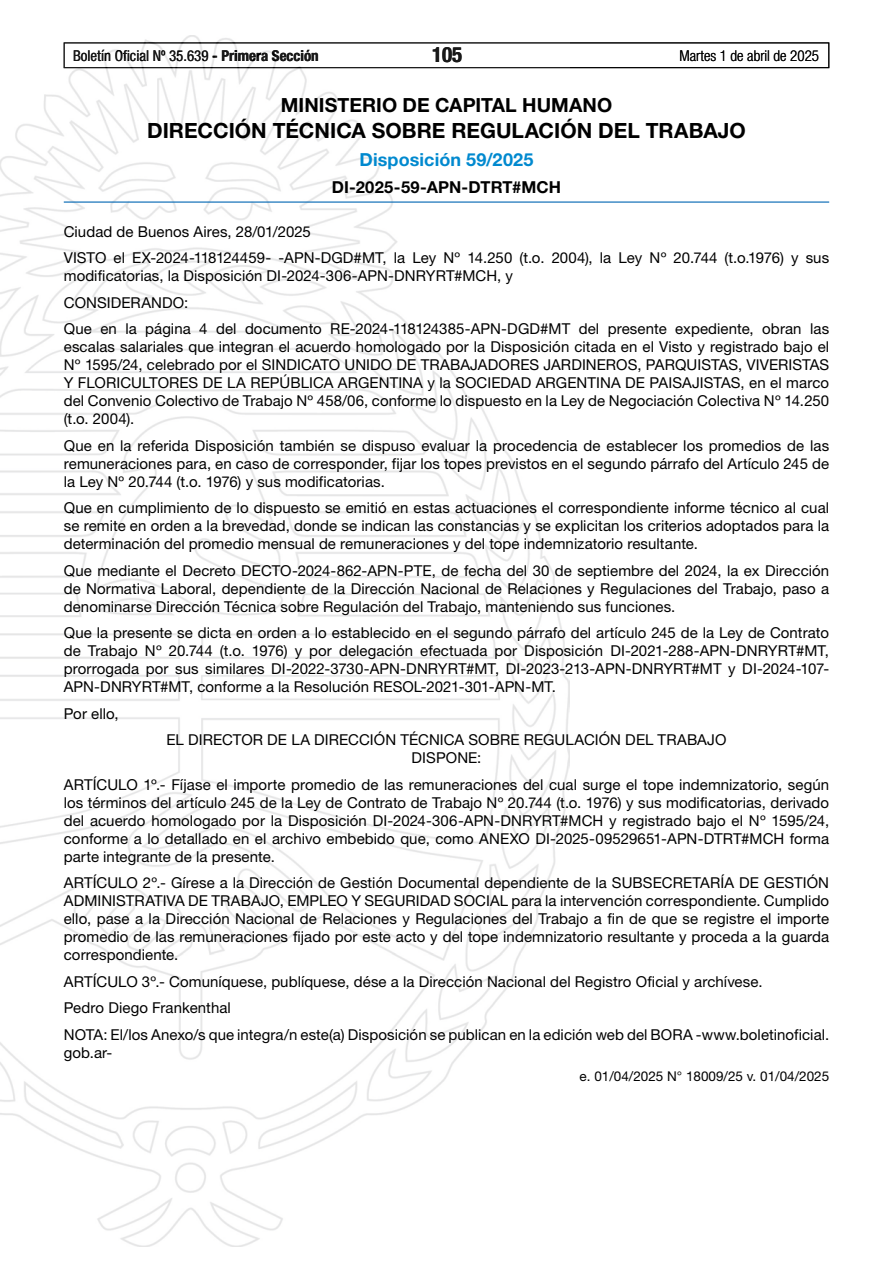
<style>
.page{position:relative;width:893px;height:1263px;background:#fff}
.page>*{position:absolute;margin:0;border:0;box-sizing:border-box;transform-origin:0 0}
.t1{font:700 21px "Helvetica Neue LT Std";color:#000}
.t2{font:700 condensed 21px "Helvetica Neue LT Std";color:#000}
.t3{font:700 19.5px "Helvetica Neue LT Std";letter-spacing:.005em;color:#000}
.t4{font:700 18px "Helvetica Neue LT Std";letter-spacing:.01em;color:#0089cf}
.t5{font:700 16.5px "Helvetica Neue LT Std";letter-spacing:.01em;color:#000}
.t6{font:15px/18px "Helvetica Neue LT Std";letter-spacing:.005em;color:#000;text-align:justify}
.t7{font:condensed 15px "Helvetica Neue LT Std";color:#000}
.t8{font:300 condensed 15px "Helvetica Neue LT Std";color:#000}
.t9{font:13.5px "Helvetica Neue LT Std";color:#000}
.s1{font-weight:700}
</style>
<div class="page">
<div style="left:64px;top:43px;width:765px;height:25px;border:1px solid #000"></div>
<img style="left:0;top:35px;width:569px;height:1211px">
<hr style="left:64px;top:201px;width:765px;height:2px;background:#0066b3">
<p class="t7" style="left:73px;top:47px;width:247px">Boletín Oficial Nº 35.639 <span class="s1">- Primera Sección</span></p>
<h1 class="t2" style="left:432px;top:42px;width:32px">105</h1>
<p class="t8" style="left:679px;top:47px;width:141px">Martes 1 de abril de 2025</p>
<h2 class="t3" style="left:281px;top:93px;width:333px">MINISTERIO DE CAPITAL HUMANO</h2>
<h1 class="t1" style="left:147px;top:118px;width:600px">DIRECCIÓN TÉCNICA SOBRE REGULACIÓN DEL TRABAJO</h1>
<p class="t4" style="left:359px;top:149px;width:176px">Disposición 59/2025</p>
<p class="t5" style="left:332px;top:177px;width:231px">DI-2025-59-APN-DTRT#MCH</p>
<p class="t6" style="left:64px;top:218px;width:767px;line-height:26.5px">Ciudad de Buenos Aires, 28/01/2025<br>VISTO el EX-2024-118124459- -APN-DGD#MT, la Ley Nº 14.250 (t.o. 2004), la Ley Nº 20.744 (t.o.1976) y sus</p>
<p class="t6" style="left:64px;top:262px;width:767px;line-height:26.5px;text-align:left">modificatorias, la Disposición DI-2024-306-APN-DNRYRT#MCH, y<br>CONSIDERANDO:<br>Que en la página 4 del documento RE-2024-118124385-APN-DGD#MT del presente expediente, obran las</p>
<p class="t6" style="left:64px;top:337px;width:767px">escalas salariales que integran el acuerdo homologado por la Disposición citada en el Visto y registrado bajo el Nº 1595/24, celebrado por el SINDICATO UNIDO DE TRABAJADORES JARDINEROS, PARQUISTAS, VIVERISTAS Y FLORICULTORES DE LA REPÚBLICA ARGENTINA y la SOCIEDAD ARGENTINA DE PAISAJISTAS, en el marco del Convenio Colectivo de Trabajo Nº 458/06, conforme lo dispuesto en la Ley de Negociación Colectiva Nº 14.250 (t.o. 2004).</p>
<p class="t6" style="left:64px;top:436px;width:767px">Que en la referida Disposición también se dispuso evaluar la procedencia de establecer los promedios de las remuneraciones para, en caso de corresponder, fijar los topes previstos en el segundo párrafo del Artículo 245 de la Ley Nº 20.744 (t.o. 1976) y sus modificatorias.</p>
<p class="t6" style="left:64px;top:498px;width:767px">Que en cumplimiento de lo dispuesto se emitió en estas actuaciones el correspondiente informe técnico al cual se remite en orden a la brevedad, donde se indican las constancias y se explicitan los criterios adoptados para la determinación del promedio mensual de remuneraciones y del tope indemnizatorio resultante.</p>
<p class="t6" style="left:64px;top:561px;width:767px">Que mediante el Decreto DECTO-2024-862-APN-PTE, de fecha del 30 de septiembre del 2024, la ex Dirección de Normativa Laboral, dependiente de la Dirección Nacional de Relaciones y Regulaciones del Trabajo, paso a denominarse Dirección Técnica sobre Regulación del Trabajo, manteniendo sus funciones.</p>
<p class="t6" style="left:64px;top:623px;width:767px">Que la presente se dicta en orden a lo establecido en el segundo párrafo del artículo 245 de la Ley de Contrato de Trabajo Nº 20.744 (t.o. 1976) y por delegación efectuada por Disposición DI-2021-288-APN-DNRYRT#MT, prorrogada por sus similares DI-2022-3730-APN-DNRYRT#MT, DI-2023-213-APN-DNRYRT#MT y DI-2024-107- APN-DNRYRT#MT, conforme a la Resolución RESOL-2021-301-APN-MT.</p>
<p class="t6" style="left:64px;top:704px;width:56px">Por ello,</p>
<p class="t6" style="left:166px;top:731px;width:561px;text-align:center">EL DIRECTOR DE LA DIRECCIÓN TÉCNICA SOBRE REGULACIÓN DEL TRABAJO<br>DISPONE:</p>
<p class="t6" style="left:64px;top:775px;width:767px">ARTÍCULO 1º.- Fíjase el importe promedio de las remuneraciones del cual surge el tope indemnizatorio, según los términos del artículo 245 de la Ley de Contrato de Trabajo Nº 20.744 (t.o. 1976) y sus modificatorias, derivado del acuerdo homologado por la Disposición DI-2024-306-APN-DNRYRT#MCH y registrado bajo el Nº 1595/24, conforme a lo detallado en el archivo embebido que, como ANEXO DI-2025-09529651-APN-DTRT#MCH forma parte integrante de la presente.</p>
<p class="t6" style="left:64px;top:874px;width:767px">ARTÍCULO 2º.- Gírese a la Dirección de Gestión Documental dependiente de la SUBSECRETARÍA DE GESTIÓN ADMINISTRATIVA DE TRABAJO, EMPLEO Y SEGURIDAD SOCIAL para la intervención correspondiente. Cumplido ello, pase a la Dirección Nacional de Relaciones y Regulaciones del Trabajo a fin de que se registre el importe promedio de las remuneraciones fijado por este acto y del tope indemnizatorio resultante y proceda a la guarda correspondiente.</p>
<p class="t6" style="left:64px;top:968px;width:767px;line-height:26.5px;text-align:left">ARTÍCULO 3º.- Comuníquese, publíquese, dése a la Dirección Nacional del Registro Oficial y archívese.<br>Pedro Diego Frankenthal<br>NOTA: El/los Anexo/s que integra/n este(a) Disposición se publican en la edición web del BORA -www.boletinoficial.</p>
<p class="t6" style="left:64px;top:1043px;width:50px">gob.ar-</p>
<p class="t9" style="left:580px;top:1068px;width:251px">e. 01/04/2025 N° 18009/25 v. 01/04/2025</p>
</div>
